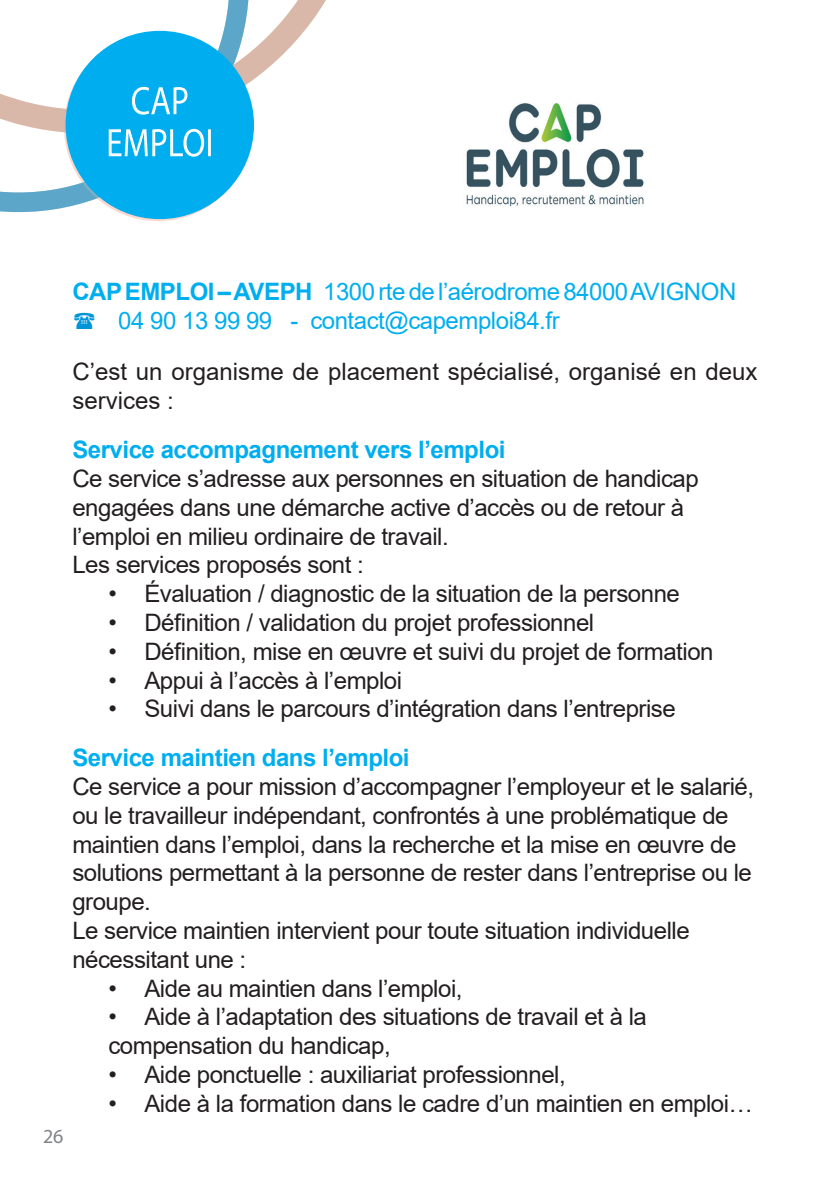
<style>
.page{position:relative;width:840px;height:1191px;background:#fff}
.page>*{position:absolute;margin:0;border:0;box-sizing:border-box;transform-origin:0 0}
.t1{font:40px/42px "Myriad Pro";color:#fff;text-align:center;scale:.84 1}
.t2{font:24px/28.8px "Arial";letter-spacing:-.02em;color:#231f20}
.t3{font:24px/28.8px "Arial";letter-spacing:-.02em;color:#00aeef}
.t4{font:24px/28.8px "Arial";color:#231f20}
.t5{font:700 24px "Arial";letter-spacing:-.02em;color:#00aeef}
.t6{font:20px "Myriad Pro";color:#808285}
.s1{font-weight:700}
</style>
<div class="page">
<img style="left:466px;top:103px;width:178px;height:104px">
<svg style="left:0;top:145px;width:252px;height:69px"></svg>
<svg style="left:0;top:0;width:326px;height:145px"></svg>
<div style="left:65px;top:31px;width:189px;height:188px;background:#00aeef;border-radius:50%"></div>
<h1 class="t1" style="left:106px;top:79px;width:129px">CAP<br>EMPLOI</h1>
<p class="t6" style="left:43px;top:1124px;width:22px">26</p>
<p class="t3" style="left:118px;top:277px;width:619px;text-indent:-46px"><span class="s1">CAP EMPLOI – AVEPH</span> 1300 rte de l’aérodrome 84000 AVIGNON<br>04 90 13 99 99 - contact@capemploi84.fr</p>
<p class="t4" style="left:72px;top:357px;width:686px">C’est un organisme de placement spécialisé, organisé en deux services :</p>
<p class="t5" style="left:72px;top:433px;width:434px">Service accompagnement vers l’emploi</p>
<p class="t2" style="left:72px;top:464px;width:627px">Ce service s’adresse aux personnes en situation de handicap engagées dans une démarche active d’accès ou de retour à l’emploi en milieu ordinaire de travail.<br>Les services proposés sont :</p>
<p class="t2" style="left:108px;top:579px;width:572px">• Évaluation / diagnostic de la situation de la personne</p>
<p class="t2" style="left:108px;top:608px;width:487px">• Définition / validation du projet professionnel</p>
<p class="t2" style="left:108px;top:637px;width:606px">• Définition, mise en œuvre et suivi du projet de formation</p>
<p class="t2" style="left:108px;top:665px;width:295px">• Appui à l’accès à l’emploi</p>
<p class="t2" style="left:108px;top:694px;width:568px">• Suivi dans le parcours d’intégration dans l’entreprise</p>
<p class="t5" style="left:72px;top:741px;width:338px">Service maintien dans l’emploi</p>
<p class="t2" style="left:72px;top:772px;width:683px">Ce service a pour mission d’accompagner l’employeur et le salarié, ou le travailleur indépendant, confrontés à une problématique de maintien dans l’emploi, dans la recherche et la mise en œuvre de solutions permettant à la personne de rester dans l’entreprise ou le groupe.<br>Le service maintien intervient pour toute situation individuelle nécessitant une :</p>
<p class="t2" style="left:108px;top:973px;width:355px">• Aide au maintien dans l’emploi,</p>
<p class="t2" style="left:108px;top:1002px;width:539px">• Aide à l’adaptation des situations de travail et à la compensation du handicap,</p>
<p class="t2" style="left:108px;top:1060px;width:458px">• Aide ponctuelle : auxiliariat professionnel,</p>
<p class="t2" style="left:108px;top:1089px;width:645px">• Aide à la formation dans le cadre d’un maintien en emploi…</p>
</div>
